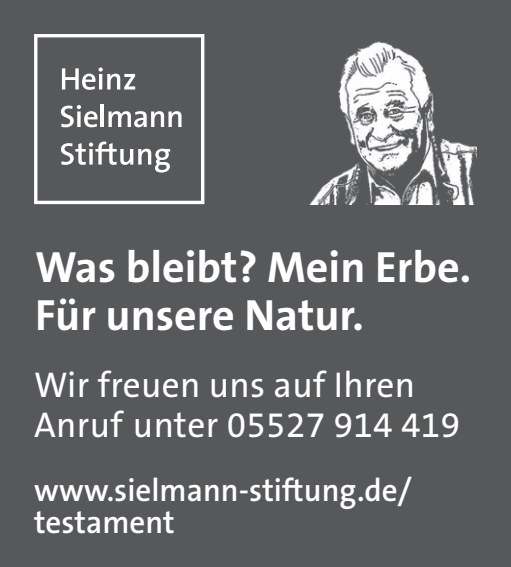
<style>
.page{position:relative;width:511px;height:567px;background:#fff}
.page>*{position:absolute;margin:0;border:0;box-sizing:border-box;transform-origin:0 0}
.t1{font:700 44px/48px "The Sans B W7";color:#fff}
.t2{font:36px/40px "The Sans B W5 Plain";letter-spacing:.01em;color:#fff}
.t3{font:600 32px/32px "The Sans B W6";color:#fff}
</style>
<div class="page">
<div style="left:0;top:0;width:510px;height:567px;background:#57585a"></div>
<svg style="left:34px;top:34px;width:170px;height:170px"></svg>
<img style="left:310px;top:41px;width:166px;height:163px">
<p class="t1" style="left:35px;top:243px;width:437px">Was bleibt? Mein Erbe.<br>Für unsere Natur.</p>
<p class="t2" style="left:34px;top:365px;width:427px">Wir freuen uns auf Ihren<br>Anruf unter 05527 914 419</p>
<p class="t3" style="left:34px;top:474px;width:379px">www.sielmann-stiftung.de/ testament</p>
</div>
